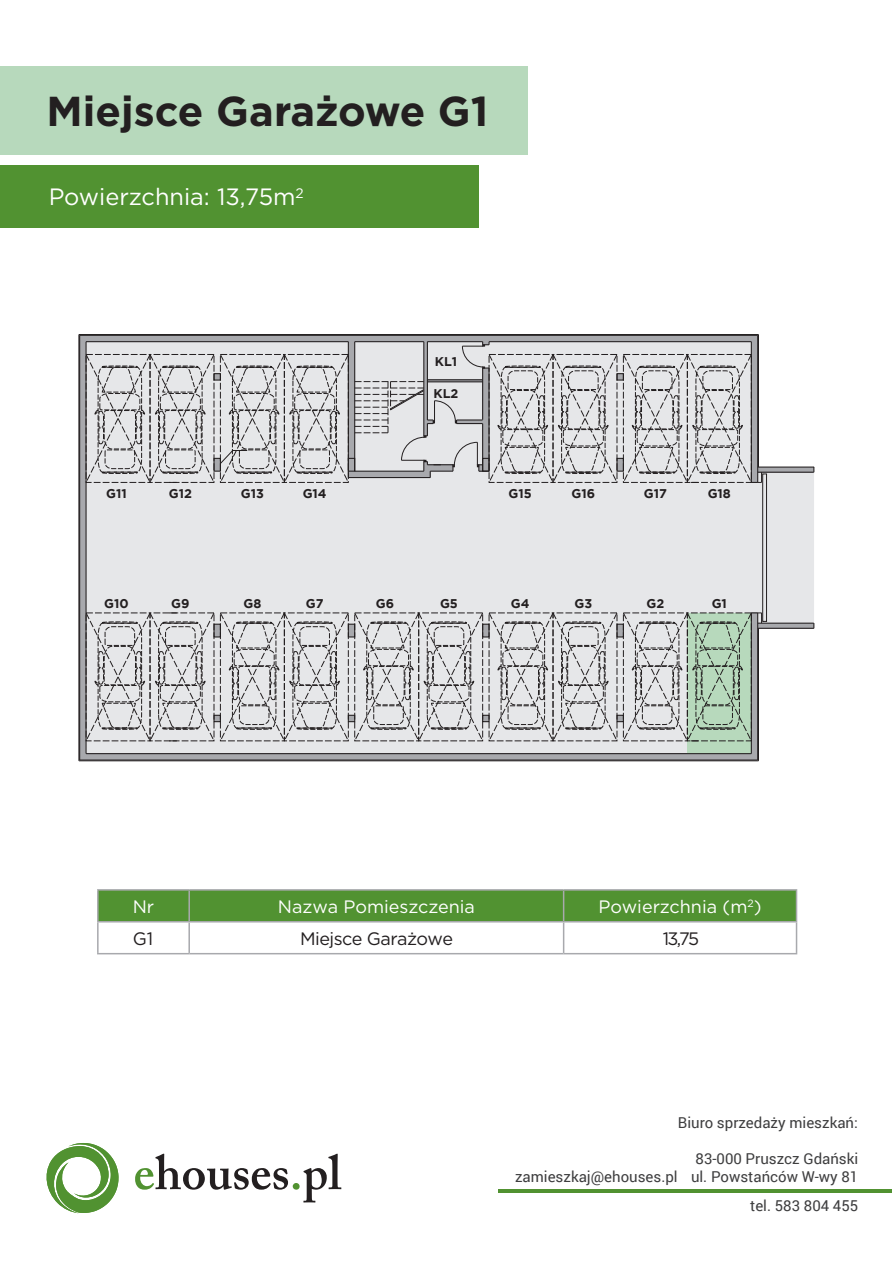
<style>
.page{position:relative;width:893px;height:1263px;background:#fff}
.page>*{position:absolute;margin:0;border:0;box-sizing:border-box;transform-origin:0 0}
.t1{font:700 41.85px "Gotham";color:#231f20}
.t2{font:23.55px "Gotham";color:#fff}
.t3{font:18px "Gotham";color:#fff}
.t4{font:18px "Gotham";letter-spacing:-.03em;color:#231f20}
.t5{font:15px/18px "Roboto";color:#3e3e3f;text-align:center}
.t6{font:700 12.6px "Gotham";color:#231f20}
</style>
<div class="page">
<div style="left:0;top:67px;width:527px;height:88px;background:#b7d9bc"></div>
<div style="left:0;top:165px;width:479px;height:63px;background:#519231"></div>
<svg style="left:46px;top:1143px;width:73px;height:70px"></svg>
<svg style="left:135px;top:1154px;width:153px;height:36px"></svg>
<div style="left:293px;top:1183px;width:7px;height:7px;background:#519231;border-radius:50%"></div>
<svg style="left:303px;top:1154px;width:38px;height:48px"></svg>
<hr style="left:498px;top:1189px;width:394px;height:3px;background:#519231">
<div style="left:99px;top:891px;width:697px;height:30px;background:#519231"></div>
<hr style="left:97px;top:889px;width:92px;height:2px;background:#a8a9ad">
<hr style="left:97px;top:891px;width:2px;height:30px;background:#a8a9ad">
<hr style="left:189px;top:889px;width:375px;height:2px;background:#a8a9ad">
<hr style="left:188px;top:891px;width:2px;height:30px;background:#a8a9ad">
<hr style="left:564px;top:889px;width:233px;height:2px;background:#a8a9ad">
<hr style="left:563px;top:891px;width:1px;height:30px;background:#a8a9ad">
<hr style="left:796px;top:891px;width:1px;height:30px;background:#a8a9ad">
<hr style="left:97px;top:921px;width:92px;height:1px;background:#a8a9ad">
<hr style="left:97px;top:922px;width:2px;height:31px;background:#a8a9ad">
<hr style="left:189px;top:921px;width:375px;height:1px;background:#a8a9ad">
<hr style="left:188px;top:922px;width:2px;height:31px;background:#a8a9ad">
<hr style="left:564px;top:921px;width:233px;height:1px;background:#a8a9ad">
<hr style="left:563px;top:922px;width:1px;height:31px;background:#a8a9ad">
<hr style="left:796px;top:922px;width:1px;height:31px;background:#a8a9ad">
<hr style="left:97px;top:953px;width:92px;height:1px;background:#a8a9ad">
<hr style="left:189px;top:953px;width:375px;height:1px;background:#a8a9ad">
<hr style="left:564px;top:953px;width:233px;height:1px;background:#a8a9ad">
<svg style="left:87px;top:342px;width:727px;height:411px;background:#e8e9eb"></svg>
<div style="left:757px;top:623px;width:57px;height:5px;background:#a8a9ad"></div>
<div style="left:757px;top:467px;width:57px;height:5px;background:#a8a9ad"></div>
<div style="left:751px;top:613px;width:7px;height:147px;background:#a8a9ad"></div>
<div style="left:80px;top:754px;width:678px;height:6px;background:#a8a9ad"></div>
<div style="left:80px;top:335px;width:6px;height:425px;background:#a8a9ad"></div>
<div style="left:348px;top:471px;width:82px;height:7px;background:#a8a9ad"></div>
<div style="left:348px;top:339px;width:7px;height:134px;background:#a8a9ad"></div>
<div style="left:80px;top:335px;width:678px;height:7px;background:#a8a9ad"></div>
<div style="left:687px;top:613px;width:64px;height:141px;background:#b7d9bc"></div>
<div style="left:348px;top:458px;width:7px;height:14px;border:1px solid #231f20"></div>
<hr style="left:354px;top:342px;width:1px;height:129px;background:#231f20">
<hr style="left:348px;top:342px;width:1px;height:136px;background:#231f20">
<hr style="left:348px;top:477px;width:82px;height:1px;background:#231f20">
<hr style="left:80px;top:759px;width:678px;height:1px;background:#231f20">
<hr style="left:79px;top:760px;width:679px;height:1px;background:#231f20">
<hr style="left:86px;top:753px;width:665px;height:1px;background:#231f20">
<hr style="left:80px;top:335px;width:678px;height:1px;background:#231f20">
<hr style="left:79px;top:334px;width:679px;height:1px;background:#231f20">
<hr style="left:427px;top:341px;width:56px;height:1px;background:#231f20">
<hr style="left:86px;top:341px;width:262px;height:1px;background:#231f20">
<hr style="left:489px;top:341px;width:262px;height:1px;background:#231f20">
<hr style="left:355px;top:341px;width:69px;height:1px;background:#231f20">
<hr style="left:79px;top:334px;width:1px;height:427px;background:#231f20">
<hr style="left:86px;top:342px;width:1px;height:412px;background:#231f20">
<hr style="left:757px;top:335px;width:1px;height:147px;background:#231f20">
<hr style="left:758px;top:334px;width:1px;height:133px;background:#231f20">
<hr style="left:757px;top:613px;width:1px;height:147px;background:#231f20">
<hr style="left:758px;top:628px;width:1px;height:133px;background:#231f20">
<hr style="left:751px;top:613px;width:1px;height:141px;background:#231f20">
<hr style="left:758px;top:472px;width:56px;height:1px;background:#231f20">
<hr style="left:758px;top:466px;width:56px;height:2px;background:#231f20">
<hr style="left:758px;top:628px;width:56px;height:1px;background:#231f20">
<hr style="left:758px;top:623px;width:56px;height:1px;background:#231f20">
<div style="left:762px;top:474px;width:5px;height:148px;border:1px solid #231f20"></div>
<svg style="left:85px;top:354px;width:264px;height:129px;background:#c3c4c5"></svg>
<svg style="left:355px;top:342px;width:407px;height:141px;background:#ccccce"></svg>
<svg style="left:85px;top:612px;width:677px;height:130px;background:#c6c9c8"></svg>
<h1 class="t1" style="left:47px;top:83px;width:443px">Miejsce Garażowe G1</h1>
<h2 class="t2" style="left:49px;top:182px;width:257px">Powierzchnia: 13,75m<sup>2</sup></h2>
<p class="t6" style="left:435px;top:353px;width:24px">KL1</p>
<p class="t6" style="left:433px;top:385px;width:26px">KL2</p>
<p class="t6" style="left:106px;top:485px;width:22px">G11</p>
<p class="t6" style="left:169px;top:485px;width:25px">G12</p>
<p class="t6" style="left:241px;top:485px;width:25px">G13</p>
<p class="t6" style="left:303px;top:485px;width:25px">G14</p>
<p class="t6" style="left:509px;top:485px;width:25px">G15</p>
<p class="t6" style="left:571px;top:485px;width:25px">G16</p>
<p class="t6" style="left:644px;top:485px;width:25px">G17</p>
<p class="t6" style="left:708px;top:485px;width:25px">G18</p>
<p class="t6" style="left:104px;top:596px;width:26px">G10</p>
<p class="t6" style="left:171px;top:596px;width:20px">G9</p>
<p class="t6" style="left:244px;top:596px;width:19px">G8</p>
<p class="t6" style="left:306px;top:596px;width:19px">G7</p>
<p class="t6" style="left:376px;top:596px;width:20px">G6</p>
<p class="t6" style="left:440px;top:596px;width:19px">G5</p>
<p class="t6" style="left:511px;top:596px;width:20px">G4</p>
<p class="t6" style="left:574px;top:596px;width:19px">G3</p>
<p class="t6" style="left:646px;top:596px;width:19px">G2</p>
<p class="t6" style="left:712px;top:596px;width:17px">G1</p>
<p class="t3" style="left:133px;top:895px;width:23px">Nr</p>
<p class="t3" style="left:278px;top:895px;width:199px">Nazwa Pomieszczenia</p>
<p class="t3" style="left:599px;top:895px;width:164px">Powierzchnia (m<sup>2</sup>)</p>
<p class="t4" style="left:133px;top:927px;width:22px">G1</p>
<p class="t4" style="left:300px;top:927px;width:154px">Miejsce Garażowe</p>
<p class="t4" style="left:663px;top:927px;width:38px">13,75</p>
<p class="t5" style="left:678px;top:1113px;width:182px">Biuro sprzedaży mieszkań:</p>
<p class="t5" style="left:515px;top:1167px;width:164px">zamieszkaj@ehouses.pl</p>
<p class="t5" style="left:691px;top:1149px;width:169px">83-000 Pruszcz Gdański ul. Powstańców W-wy 81</p>
<p class="t5" style="left:750px;top:1195px;width:110px">tel. 583 804 455</p>
</div>
